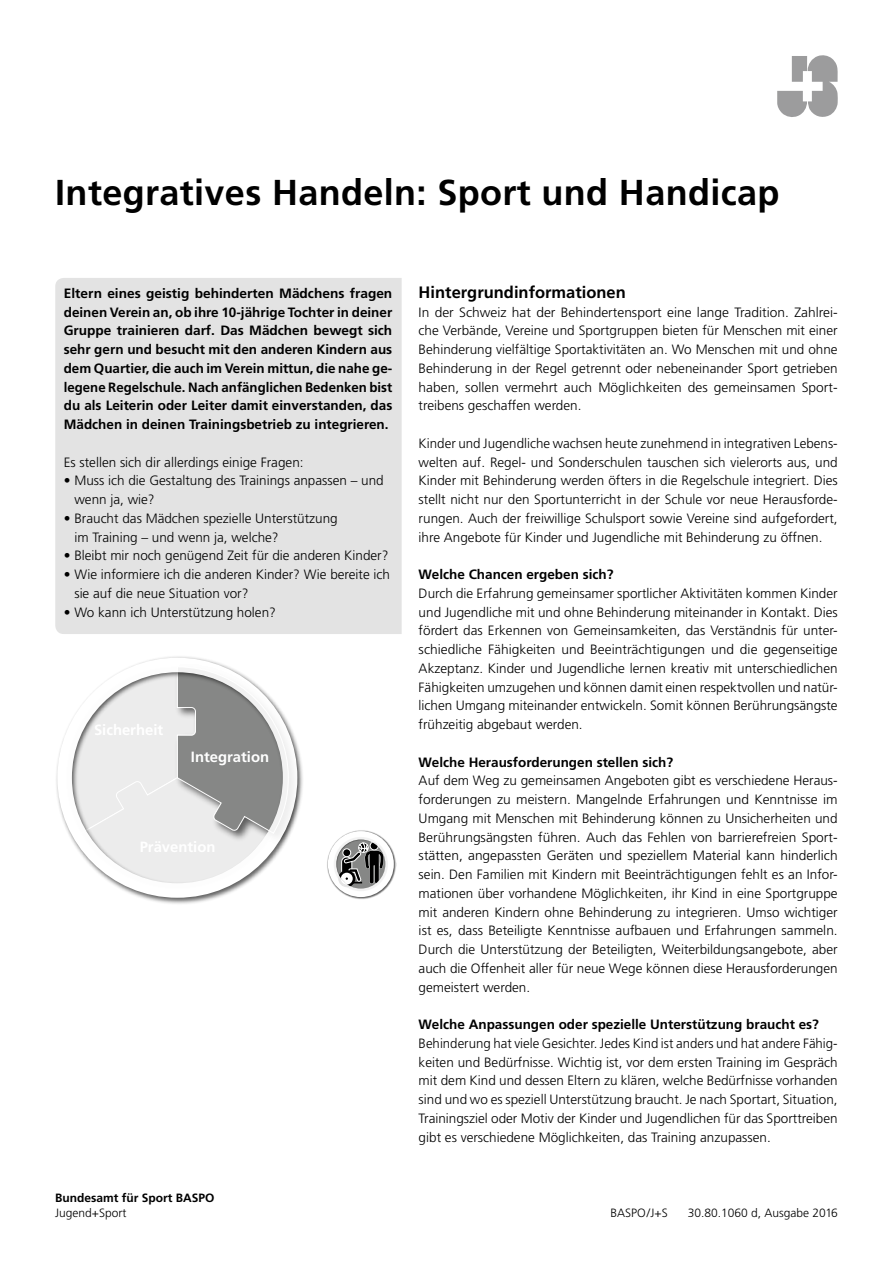
<style>
.page{position:relative;width:893px;height:1263px;background:#fff}
.page>*{position:absolute;margin:0;border:0;box-sizing:border-box;transform-origin:0 0}
._1_Haupttitel{font:700 36px "Frutiger LT";letter-spacing:.01em;color:#000}
._3b_Titel_3{font:700 16.5px "Frutiger LT";color:#000}
.t1{font:700 14.85px "Frutiger LT";color:#fff}
.Gundtext_d{font:300 13.5px/18.8px "Frutiger LT";color:#000;text-align:justify}
.Gundtext_d-2{font:700 13.5px/18.8px "Frutiger LT";color:#000;text-align:justify}
.Grundtext_d_Aufzählu{font:300 13.5px/18.8px "Frutiger LT";color:#000}
._4_Titel_4{font:700 13.5px "Frutiger LT";color:#000}
.Gundtext_d-3{font:300 12px "Frutiger LT";color:#000}
.Gundtext_d-4{font:700 12px "Frutiger LT";color:#000}
</style>
<div class="page">
<div style="left:55px;top:278px;width:347px;height:356px;background:#e3e3e3"></div>
<svg style="left:777px;top:55px;width:61px;height:62px"></svg>
<img style="left:327px;top:830px;width:69px;height:69px">
<svg style="left:328px;top:831px;width:66px;height:66px"></svg>
<img style="left:56px;top:656px;width:247px;height:248px">
<svg style="left:57px;top:658px;width:240px;height:240px"></svg>
<p class="_1_Haupttitel" style="left:55px;top:171px;width:726px">Integratives Handeln: Sport und Handicap</p>
<p class="Gundtext_d-2" style="left:64px;top:284px;width:330px">Eltern eines geistig behinderten Mädchens fragen deinen Verein an, ob ihre 10-jährige Tochter in deiner Gruppe trainieren darf. Das Mädchen bewegt sich sehr gern und besucht mit den anderen Kindern aus dem Quartier, die auch im Verein mittun, die nahe ge&shy;legene Regelschule. Nach anfänglichen Bedenken bist du als Leiterin oder Leiter damit einverstanden, das Mädchen in deinen Trainingsbetrieb zu integrieren.</p>
<p class="Gundtext_d" style="left:64px;top:453px;width:241px">Es stellen sich dir allerdings einige Fragen:</p>
<p class="Grundtext_d_Aufzählu" style="left:74px;top:471px;width:311px;text-indent:-11px">• Muss ich die Gestaltung des Trainings anpassen – und wenn ja, wie?</p>
<p class="Grundtext_d_Aufzählu" style="left:74px;top:509px;width:265px;text-indent:-11px">• Braucht das Mädchen spezielle Unterstützung im Training – und wenn ja, welche?</p>
<p class="Grundtext_d_Aufzählu" style="left:64px;top:546px;width:326px">• Bleibt mir noch genügend Zeit für die anderen Kinder?</p>
<p class="Grundtext_d_Aufzählu" style="left:74px;top:565px;width:317px;text-indent:-11px">• Wie informiere ich die anderen Kinder? Wie bereite ich sie auf die neue Situation vor?</p>
<p class="Grundtext_d_Aufzählu" style="left:64px;top:603px;width:214px">• Wo kann ich Unterstützung holen?</p>
<p class="t1" style="left:191px;top:748px;width:80px">Integration</p>
<p class="_3b_Titel_3" style="left:419px;top:282px;width:209px">Hintergrundinformationen</p>
<p class="Gundtext_d" style="left:419px;top:303px;width:421px">In der Schweiz hat der Behindertensport eine lange Tradition. Zahlrei&shy;che Verbände, Vereine und Sportgruppen bieten für Menschen mit einer Behinderung vielfältige Sportaktivitäten an. Wo Menschen mit und ohne Behinderung in der Regel getrennt oder nebeneinander Sport getrieben haben, sollen vermehrt auch Möglichkeiten des gemeinsamen Sport&shy;treibens geschaffen werden.</p>
<p class="Gundtext_d" style="left:419px;top:434px;width:421px">Kinder und Jugendliche wachsen heute zunehmend in integrativen Lebens&shy;welten auf. Regel- und Sonderschulen tauschen sich vielerorts aus, und Kinder mit Behinderung werden öfters in die Regelschule integriert. Dies stellt nicht nur den Sportunterricht in der Schule vor neue Herausforde&shy;rungen. Auch der freiwillige Schulsport sowie Vereine sind aufgefordert, ihre Angebote für Kinder und Jugendliche mit Behinderung zu öffnen.</p>
<p class="_4_Titel_4" style="left:419px;top:566px;width:196px">Welche Chancen ergeben sich?</p>
<p class="Gundtext_d" style="left:419px;top:584px;width:421px">Durch die Erfahrung gemeinsamer sportlicher Aktivitäten kommen Kinder und Jugendliche mit und ohne Behinderung miteinander in Kontakt. Dies fördert das Erkennen von Gemeinsamkeiten, das Verständnis für unter&shy;schiedliche Fähigkeiten und Beeinträchtigungen und die gegenseitige Akzeptanz. Kinder und Jugendliche lernen kreativ mit unterschiedlichen Fähigkeiten umzugehen und können damit einen respektvollen und natür&shy;lichen Umgang miteinander entwickeln. Somit können Berührungsängste frühzeitig abgebaut werden.</p>
<p class="_4_Titel_4" style="left:419px;top:754px;width:256px">Welche Herausforderungen stellen sich?</p>
<p class="Gundtext_d" style="left:419px;top:771px;width:421px">Auf dem Weg zu gemeinsamen Angeboten gibt es verschiedene Heraus&shy;forderungen zu meistern. Mangelnde Erfahrungen und Kenntnisse im Umgang mit Menschen mit Behinderung können zu Unsicherheiten und Berührungsängsten führen. Auch das Fehlen von barrierefreien Sport&shy;stätten, angepassten Geräten und speziellem Material kann hinderlich sein. Den Familien mit Kindern mit Beeinträchtigungen fehlt es an Infor&shy;mationen über vorhandene Möglichkeiten, ihr Kind in eine Sportgruppe mit anderen Kindern ohne Behinderung zu integrieren. Umso wichtiger ist es, dass Beteiligte Kenntnisse aufbauen und Erfahrungen sammeln.<br>Durch die Unterstützung der Beteiligten, Weiterbildungsangebote, aber auch die Offenheit aller für neue Wege können diese Herausforderungen gemeistert werden.</p>
<p class="_4_Titel_4" style="left:419px;top:1016px;width:402px">Welche Anpassungen oder spezielle Unterstützung braucht es?</p>
<p class="Gundtext_d" style="left:419px;top:1034px;width:421px">Behinderung hat viele Gesichter. Jedes Kind ist anders und hat andere Fähig&shy;keiten und Bedürfnisse. Wichtig ist, vor dem ersten Training im Gespräch mit dem Kind und dessen Eltern zu klären, welche Bedürfnisse vorhanden sind und wo es speziell Unterstützung braucht. Je nach Sportart, Situation, Trainingsziel oder Motiv der Kinder und Jugendlichen für das Sporttreiben gibt es verschiedene Möglichkeiten, das Training anzupassen.</p>
<p class="Gundtext_d-4" style="left:55px;top:1190px;width:161px">Bundesamt für Sport BASPO</p>
<p class="Gundtext_d-3" style="left:55px;top:1206px;width:73px">Jugend+Sport</p>
<p class="Gundtext_d-3" style="left:611px;top:1206px;width:59px">BASPO/J+S</p>
<p class="Gundtext_d-3" style="left:688px;top:1206px;width:151px">30.80.1060 d, Ausgabe 2016</p>
</div>
